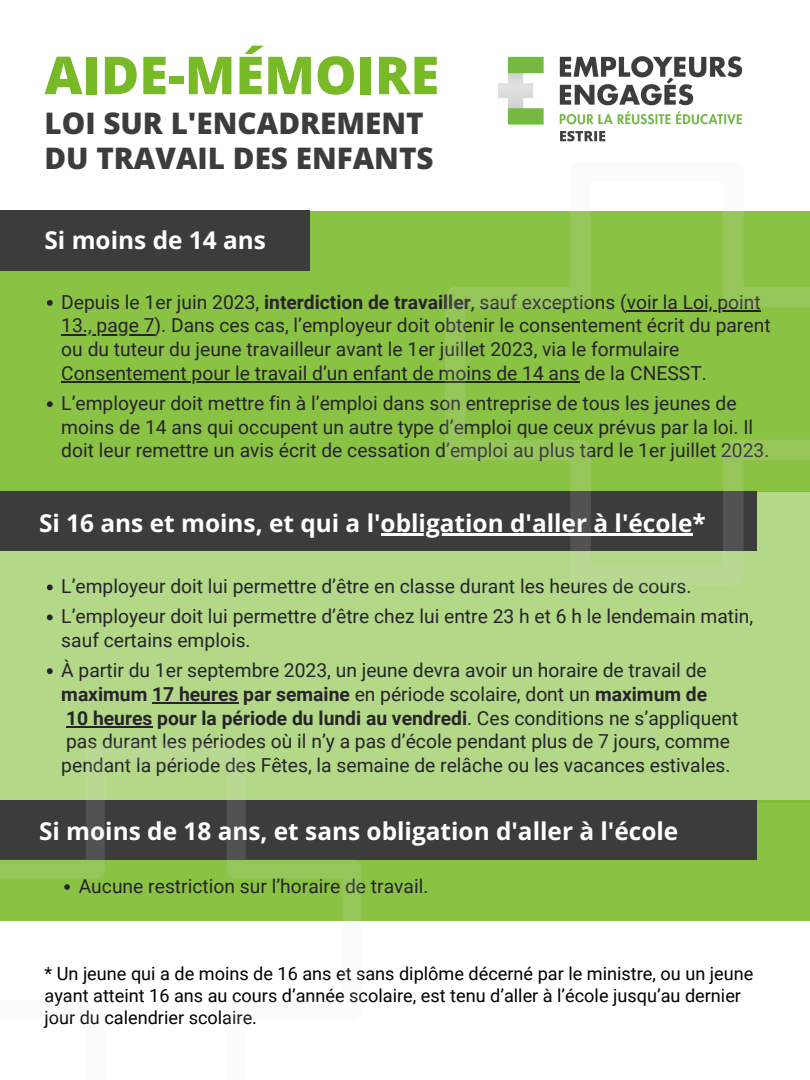
<style>
.page{position:relative;width:810px;height:1080px;background:#fff}
.page>*{position:absolute;margin:0;border:0;box-sizing:border-box;transform-origin:0 0}
.t1{font:800 52.44px "Open Sans";color:#78b928}
.t2{font:800 29.69px/34.7px "Open Sans";color:#3c3c3c}
.t3{font:700 24.38px "Open Sans";color:#fff}
.t4{font:19.25px/23.8px "Roboto";color:#27232b}
.t5{font:18.12px/22px "Roboto";color:#000}
.s1{font-weight:700}
</style>
<div class="page">
<div style="left:0;top:211px;width:810px;height:280px;background:#8ac244"></div>
<div style="left:0;top:492px;width:810px;height:311px;background:#b3d887"></div>
<div style="left:0;top:800px;width:810px;height:121px;background:#8ac244"></div>
<div style="left:0;top:211px;width:310px;height:60px;background:#3c3c3c"></div>
<div style="left:0;top:492px;width:757px;height:59px;background:#3c3c3c"></div>
<hr style="left:381px;top:533px;width:311px;height:3px;background:#fff">
<svg style="left:47px;top:585px;width:6px;height:5px"></svg>
<svg style="left:47px;top:615px;width:6px;height:5px"></svg>
<svg style="left:47px;top:668px;width:6px;height:6px"></svg>
<hr style="left:152px;top:702px;width:86px;height:2px;background:#27232b">
<hr style="left:66px;top:726px;width:86px;height:1px;background:#27232b">
<img style="left:498px;top:56px;width:245px;height:86px">
<svg style="left:47px;top:300px;width:6px;height:6px"></svg>
<hr style="left:61px;top:334px;width:93px;height:1px;background:#27232b">
<hr style="left:61px;top:381px;width:519px;height:2px;background:#27232b">
<svg style="left:47px;top:401px;width:6px;height:6px"></svg>
<svg style="left:445px;top:211px;width:365px;height:374px"></svg>
<div style="left:0;top:800px;width:757px;height:59px;background:#3c3c3c"></div>
<svg style="left:0;top:744px;width:361px;height:177px"></svg>
<p class="t1" style="left:44px;top:38px;width:396px">AIDE-MÉMOIRE</p>
<p class="t2" style="left:44px;top:106px;width:391px">LOI SUR L'ENCADREMENT<br>DU TRAVAIL DES ENFANTS</p>
<p class="t3" style="left:44px;top:223px;width:223px">Si moins de 14 ans</p>
<p class="t4" style="left:61px;top:290px;width:711px">Depuis le 1er juin 2023, <span class="s1">interdiction de travailler</span>, sauf exceptions (voir la Loi, point 13., page 7). Dans ces cas, l’employeur doit obtenir le consentement écrit du parent ou du tuteur du jeune travailleur avant le 1er juillet 2023, via le formulaire Consentement pour le travail d’un enfant de moins de 14 ans de la CNESST.</p>
<p class="t4" style="left:61px;top:392px;width:710px">L’employeur doit mettre fin à l’emploi dans son entreprise de tous les jeunes de moins de 14 ans qui occupent un autre type d’emploi que ceux prévus par la loi. Il doit leur remettre un avis écrit de cessation d’emploi au plus tard le 1er juillet 2023.</p>
<p class="t3" style="left:39px;top:506px;width:668px">Si 16 ans et moins, et qui a l'obligation d'aller à l'école*</p>
<p class="t4" style="left:61px;top:575px;width:632px">L’employeur doit lui permettre d’être en classe durant les heures de cours.</p>
<p class="t4" style="left:61px;top:605px;width:693px">L’employeur doit lui permettre d’être chez lui entre 23 h et 6 h le lendemain matin, sauf certains emplois.</p>
<p class="t4" style="left:61px;top:659px;width:679px">À partir du 1er septembre 2023, un jeune devra avoir un horaire de travail de <span class="s1">maximum 17 heures par semaine</span> en période scolaire, dont un <span class="s1">maximum de<br>10 heures pour la période du lundi au vendredi</span>. Ces conditions ne s’appliquent pas durant les périodes où il n’y a pas d’école pendant plus de 7 jours, comme pendant la période des Fêtes, la semaine de relâche ou les vacances estivales.</p>
<p class="t3" style="left:39px;top:814px;width:641px">Si moins de 18 ans, et sans obligation d'aller à l'école</p>
<p class="t4" style="left:79px;top:874px;width:351px">Aucune restriction sur l’horaire de travail.</p>
<p class="t5" style="left:44px;top:963px;width:710px">* Un jeune qui a de moins de 16 ans et sans diplôme décerné par le ministre, ou un jeune ayant atteint 16 ans au cours d’année scolaire, est tenu d’aller à l’école jusqu’au dernier jour du calendrier scolaire.</p>
</div>
